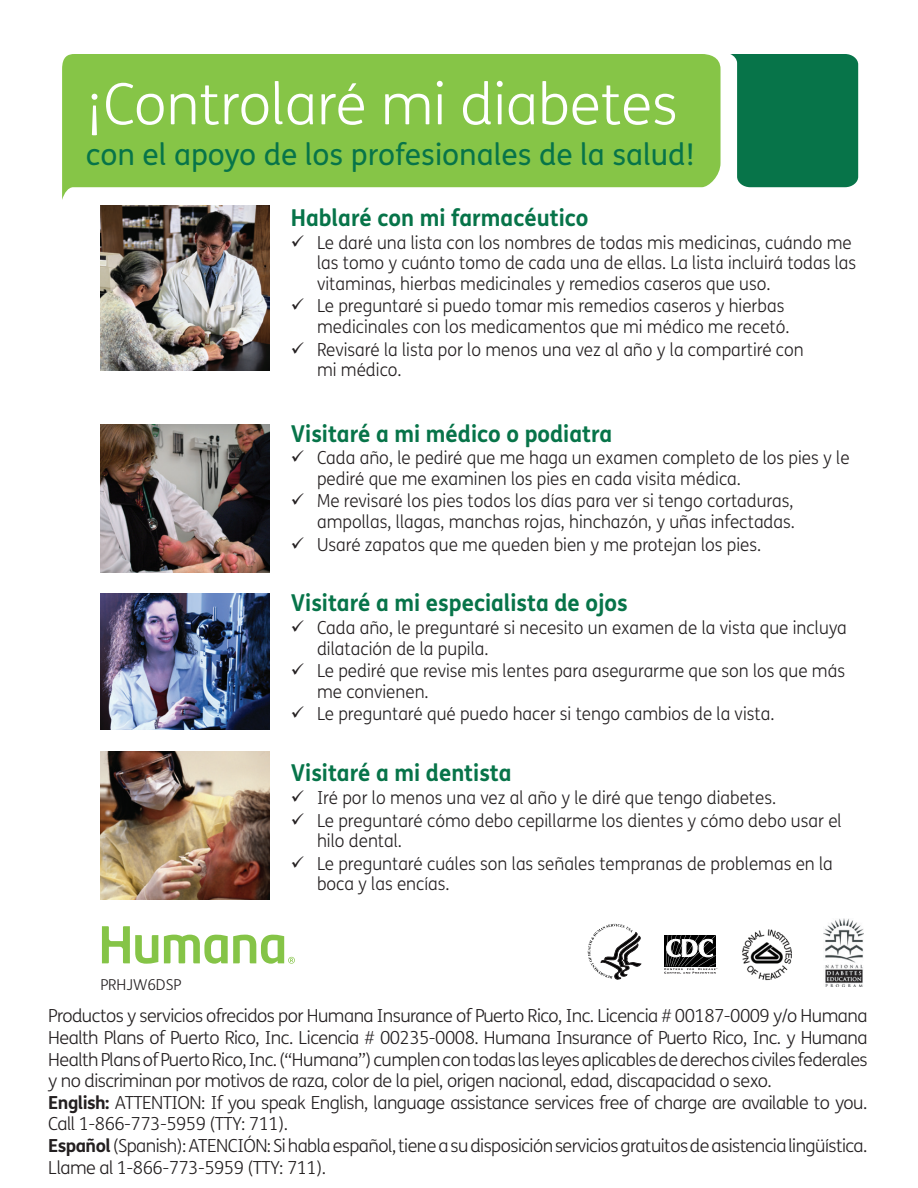
<style>
.page{position:relative;width:918px;height:1188px;background:#fff}
.page>*{position:absolute;margin:0;border:0;box-sizing:border-box;transform-origin:0 0}
.t1{font:300 57px "FS Humana";color:#fff}
.t2{font:30px "FS Humana";color:#077449}
.t3{font:700 23.25px "FS Humana";color:#077449;scale:.95 1}
.t4{font:300 18px/20.4px "FS Humana";color:#231f20;scale:.95 1}
.t5{font:300 18px/21.6px "FS Humana";letter-spacing:-.03em;color:#231f20}
.t6{font:300 15px "FS Humana";color:#231f20}
.s1{font-weight:700}
</style>
<div class="page">
<img style="left:823px;top:918px;width:41px;height:69px">
<svg style="left:664px;top:935px;width:54px;height:39px"></svg>
<svg style="left:588px;top:924px;width:54px;height:56px"></svg>
<img style="left:742px;top:929px;width:50px;height:51px">
<svg style="left:62px;top:54px;width:659px;height:146px;background:#90ca57"></svg>
<div style="left:730px;top:54px;width:128px;height:133px;background:#077449"></div>
<img style="left:100px;top:206px;width:170px;height:164px">
<img style="left:100px;top:424px;width:170px;height:148px">
<img style="left:100px;top:594px;width:170px;height:136px">
<img style="left:100px;top:751px;width:170px;height:149px">
<svg style="left:102px;top:926px;width:193px;height:38px"></svg>
<h1 class="t1" style="left:86px;top:65px;width:593px">¡Controlaré mi diabetes</h1>
<h2 class="t2" style="left:86px;top:134px;width:610px">con el apoyo de los profesionales de la salud!</h2>
<p class="t3" style="left:291px;top:200px;width:315px">Hablaré con mi farmacéutico</p>
<p class="t4" style="left:317px;top:232px;width:569px">Le daré una lista con los nombres de todas mis medicinas, cuándo me las tomo y cuánto tomo de cada una de ellas. La lista incluirá todas las vitaminas, hierbas medicinales y remedios caseros que uso.</p>
<p class="t4" style="left:317px;top:295px;width:499px">Le preguntaré si puedo tomar mis remedios caseros y hierbas medicinales con los medicamentos que mi médico me recetó.</p>
<p class="t4" style="left:317px;top:339px;width:514px">Revisaré la lista por lo menos una vez al año y la compartiré con mi médico.</p>
<p class="t6" style="left:100px;top:975px;width:82px">PRHJW6DSP</p>
<p class="t3" style="left:291px;top:415px;width:340px">Visitaré a mi médico o podiatra</p>
<p class="t4" style="left:317px;top:447px;width:562px">Cada año, le pediré que me haga un examen completo de los pies y le pediré que me examinen los pies en cada visita médica.</p>
<p class="t4" style="left:317px;top:490px;width:505px">Me revisaré los pies todos los días para ver si tengo cortaduras, ampollas, llagas, manchas rojas, hinchazón, y uñas infectadas.</p>
<p class="t4" style="left:317px;top:534px;width:469px">Usaré zapatos que me queden bien y me protejan los pies.</p>
<p class="t3" style="left:291px;top:585px;width:356px">Visitaré a mi especialista de ojos</p>
<p class="t4" style="left:317px;top:617px;width:559px">Cada año, le preguntaré si necesito un examen de la vista que incluya dilatación de la pupila.</p>
<p class="t4" style="left:317px;top:660px;width:557px">Le pediré que revise mis lentes para asegurarme que son los que más me convienen.</p>
<p class="t4" style="left:317px;top:703px;width:483px">Le preguntaré qué puedo hacer si tengo cambios de la vista.</p>
<p class="t3" style="left:291px;top:755px;width:234px">Visitaré a mi dentista</p>
<p class="t4" style="left:317px;top:786px;width:554px;line-height:22.8px">Iré por lo menos una vez al año y le diré que tengo diabetes.<br>Le preguntaré cómo debo cepillarme los dientes y cómo debo usar el</p>
<p class="t4" style="left:317px;top:829px;width:545px;line-height:22.8px">hilo dental.<br>Le preguntaré cuáles son las señales tempranas de problemas en la</p>
<p class="t4" style="left:317px;top:873px;width:141px">boca y las encías.</p>
<p class="t5" style="left:48px;top:1005px;width:821px">Productos y servicios ofrecidos por Humana Insurance of Puerto Rico, Inc. Licencia # 00187-0009 y/o Humana Health Plans of Puerto Rico, Inc. Licencia # 00235-0008. Humana Insurance of Puerto Rico, Inc. y Humana Health Plans of Puerto Rico, Inc. (“Humana”) cumplen con todas las leyes aplicables de derechos civiles federales y no discriminan por motivos de raza, color de la piel, origen nacional, edad, discapacidad o sexo.<br><span class="s1">English:</span> ATTENTION: If you speak English, language assistance services free of charge are available to you.<br>Call 1-866-773-5959 (TTY: 711).<br><span class="s1">Español</span> (Spanish): ATENCIÓN: Si habla español, tiene a su disposición servicios gratuitos de asistencia lingüística.<br>Llame al 1-866-773-5959 (TTY: 711).</p>
</div>
